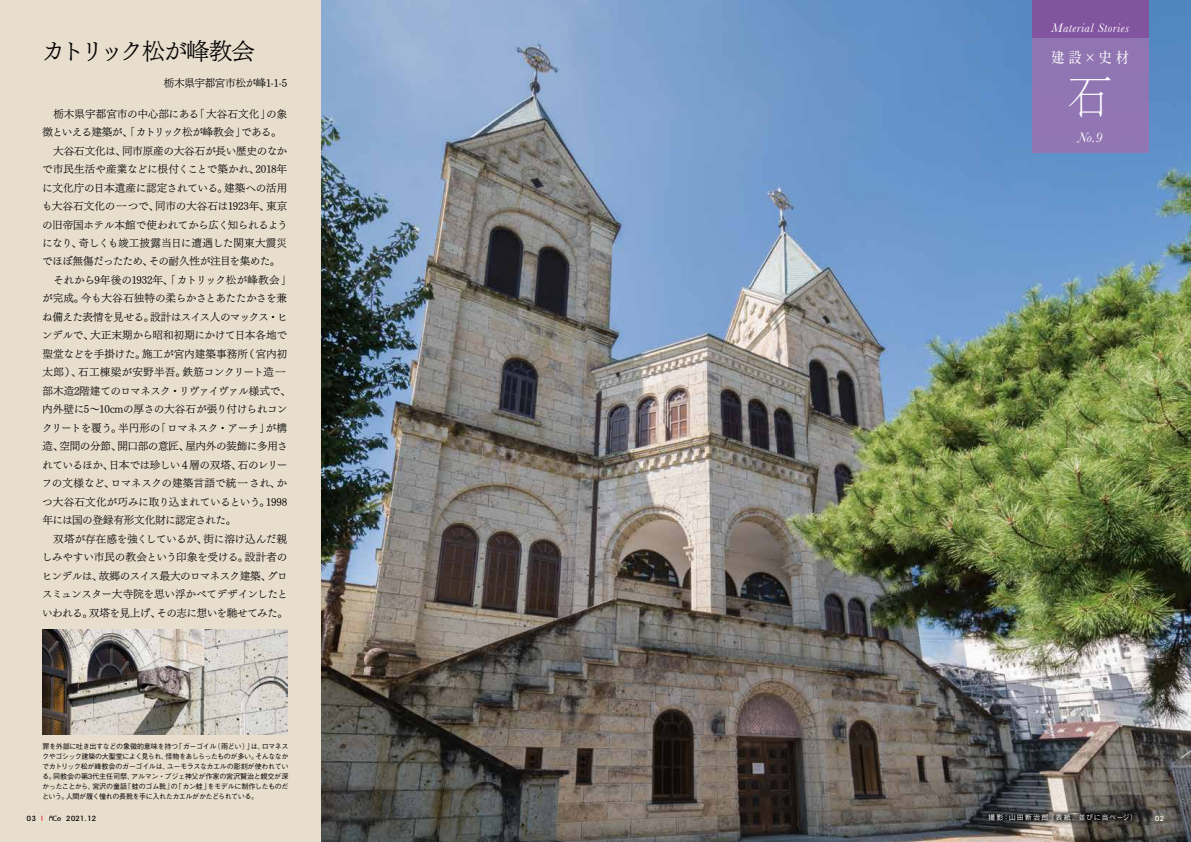
<style>
.page{position:relative;width:1191px;height:842px;background:#fff}
.page>*{position:absolute;margin:0;border:0;box-sizing:border-box;transform-origin:0 0}
.t1{font:300 46.9px "Jomin Std";color:#fff;scale:.95 1}
.t2{font:23.4px "Tsuku Min Pro LB";letter-spacing:-.085em;color:#000}
.t3{font:700 14.9px "A1 Mincho Std";color:#fff;scale:.9 1}
.t4{font:italic 14.2px "Baskerville";color:#fff}
.t5{font:italic 12.8px "Baskerville";letter-spacing:.04em;color:#fff}
.t6{font:10.6px/18.5px "Tsuku Min Pro LB";letter-spacing:-.035em;color:#000}
.t7{font:10.6px/18.5px "Tsuku Min Pro LB";letter-spacing:-.01em;color:#000}
.t8{font:10.6px "Tsuku Min Pro LB";color:#000}
.t9{font:10.6px "Tsuku Min Pro LB";letter-spacing:-.055em;color:#000}
.t10{font:10.6px "Tsuku Min Pro LB";letter-spacing:-.065em;color:#000}
.t11{font:10.6px "Tsuku Min Pro LB";letter-spacing:.025em;color:#000}
.t12{font:10.6px "Tsuku Min Pro LB";letter-spacing:-.085em;color:#000}
.t13{font:10.6px "Tsuku Min Pro LB";letter-spacing:-.015em;color:#000}
.t14{font:500 7.1px/9.9px "Gothic BBB Pr 6";letter-spacing:-.055em;color:#000}
.t15{font:500 7.1px "Gothic BBB Pr 6";letter-spacing:-.085em;color:#000}
.t16{font:500 7.1px "Gothic BBB Pr 6";letter-spacing:-.035em;color:#000}
.t17{font:500 7.1px "Gothic BBB Pr 6";letter-spacing:-.025em;color:#000}
.t18{font:500 7.1px "Gothic BBB Pr 5";letter-spacing:.075em;color:#fff}
.t19{font:500 7.1px "ITC Avant Garde Std";letter-spacing:.065em;color:#000}
.t20{font:500 7.1px "Gothic BBB Pr 5";letter-spacing:.125em;color:#fff}
.t21{font:500 7.1px "ITC Avant Garde Std";color:#fff}
</style>
<div class="page">
<img style="left:320px;top:0;width:871px;height:842px">
<div style="left:1032px;top:0;width:116px;height:153px;background:#9075b3"></div>
<div style="left:1032px;top:0;width:116px;height:38px;background:#82549f"></div>
<div style="left:0;top:0;width:320px;height:842px;background:#e8dece"></div>
<svg style="left:982px;top:808px;width:156px;height:19px;background:#413f3d"></svg>
<img style="left:43px;top:629px;width:244px;height:105px">
<svg style="left:49px;top:816px;width:12px;height:5px"></svg>
<h2 class="t2" style="left:42px;top:30px;width:215px">カトリック松が峰教会</h2>
<p class="t6" style="left:164px;top:72px;width:125px">栃木県宇都宮市松が峰1-1-5</p>
<p class="t6" style="left:266px;top:103px;width:22px">の象</p>
<p class="t6" style="left:194px;top:103px;width:78px">「大谷石文化」</p>
<p class="t7" style="left:43px;top:103px;width:158px">　栃木県宇都宮市の中心部にある</p>
<p class="t6" style="left:122px;top:121px;width:167px;text-indent:-80px">徴といえる建築が、「カトリック松が峰教会」<br>同市原産の大谷石が長い歴史のなか</p>
<p class="t6" style="left:241px;top:121px;width:42px">である。</p>
<p class="t6" style="left:43px;top:140px;width:85px">　大谷石文化は、</p>
<p class="t7" style="left:224px;top:158px;width:65px;text-indent:-182px">で市民生活や産業などに根付くことで築かれ、<br>建築への活用</p>
<p class="t6" style="left:256px;top:158px;width:33px">2018年</p>
<p class="t6" style="left:42px;top:177px;width:188px">に文化庁の日本遺産に認定されている。</p>
<p class="t6" style="left:155px;top:195px;width:116px">同市の大谷石は1923年、</p>
<p class="t8" style="left:42px;top:196px;width:119px">も大谷石文化の一つで、</p>
<p class="t6" style="left:42px;top:214px;width:247px">の旧帝国ホテル本館で使われてから広く知られるよう</p>
<p class="t7" style="left:79px;top:232px;width:210px">奇しくも竣工披露当日に遭遇した関東大震災</p>
<p class="t6" style="left:266px;top:195px;width:23px">東京</p>
<p class="t6" style="left:42px;top:232px;width:42px">になり、</p>
<p class="t10" style="left:42px;top:252px;width:112px">でほぼ無傷だったため、</p>
<p class="t6" style="left:43px;top:269px;width:251px">　それから9年後の1932年、「カトリック松が峰教会「</p>
<p class="t6" style="left:81px;top:288px;width:208px">今も大谷石独特の柔らかさとあたたかさを兼</p>
<p class="t6" style="left:149px;top:251px;width:133px">その耐久性が注目を集めた。</p>
<p class="t6" style="left:42px;top:288px;width:44px">が完成。</p>
<p class="t6" style="left:90px;top:306px;width:198px;text-indent:-48px">ね備えた表情を見せる。<br>大正末期から昭和初期にかけて日本各地で</p>
<p class="t10" style="left:150px;top:307px;width:139px">設計はスイス人のマックス・ヒ</p>
<p class="t6" style="left:42px;top:325px;width:54px">ンデルで、</p>
<p class="t8" style="left:142px;top:344px;width:108px">施工が宮内建築事務所</p>
<p class="t6" style="left:244px;top:343px;width:45px">（宮内初</p>
<p class="t6" style="left:42px;top:343px;width:105px">聖堂などを手掛けた。</p>
<p class="t6" style="left:42px;top:362px;width:41px">太郎）、</p>
<p class="t6" style="left:42px;top:380px;width:250px">部木造2階建てのロマネスク・リヴァイヴァル様式で、</p>
<p class="t6" style="left:42px;top:399px;width:247px">内外壁に～5 10cmの厚さの大谷石が張り付けられコン</p>
<p class="t6" style="left:266px;top:417px;width:23px">が構</p>
<p class="t6" style="left:182px;top:362px;width:105px">鉄筋コンクリート造一</p>
<p class="t11" style="left:78px;top:363px;width:109px">石工棟梁が安野半吾。</p>
<p class="t6" style="left:156px;top:417px;width:116px">「ロマネスク・アーチ」</p>
<p class="t6" style="left:118px;top:417px;width:44px">半円形の</p>
<p class="t12" style="left:42px;top:418px;width:81px">クリートを覆う。</p>
<p class="t6" style="left:185px;top:436px;width:104px">屋内外の装飾に多用さ</p>
<p class="t6" style="left:59px;top:436px;width:64px">空間の分節、</p>
<p class="t6" style="left:117px;top:436px;width:73px">開口部の意匠、</p>
<p class="t6" style="left:42px;top:436px;width:23px">造、</p>
<p class="t9" style="left:109px;top:455px;width:134px">日本では珍しい４層の双塔、</p>
<p class="t6" style="left:238px;top:454px;width:51px">石のレリー</p>
<p class="t6" style="left:42px;top:454px;width:73px">れているほか、</p>
<p class="t8" style="left:111px;top:474px;width:171px">ロマネスクの建築言語で統一され、</p>
<p class="t6" style="left:42px;top:473px;width:74px">フの文様など、</p>
<p class="t6" style="left:277px;top:473px;width:12px">か</p>
<p class="t6" style="left:42px;top:491px;width:229px">つ大谷石文化が巧みに取り込まれているという。</p>
<p class="t6" style="left:42px;top:510px;width:195px">年には国の登録有形文化財に認定された。</p>
<p class="t13" style="left:204px;top:529px;width:85px">街に溶け込んだ親</p>
<p class="t6" style="left:266px;top:491px;width:23px">1998</p>
<p class="t6" style="left:43px;top:528px;width:166px">　双塔が存在感を強くしているが、</p>
<p class="t6" style="left:42px;top:547px;width:208px">しみやすい市民の教会という印象を受ける。</p>
<p class="t6" style="left:245px;top:547px;width:44px">設計者の</p>
<p class="t9" style="left:99px;top:566px;width:174px">故郷のスイス最大のロマネスク建築、</p>
<p class="t6" style="left:42px;top:565px;width:62px">ヒンデルは、</p>
<p class="t6" style="left:42px;top:584px;width:247px">スミュンスター大寺院を思い浮かべてデザインしたと</p>
<p class="t6" style="left:157px;top:602px;width:133px">その志に想いを馳せてみた。</p>
<p class="t6" style="left:267px;top:565px;width:22px">グロ</p>
<p class="t6" style="left:89px;top:602px;width:74px">双塔を見上げ、</p>
<p class="t6" style="left:42px;top:602px;width:52px">いわれる。</p>
<p class="t14" style="left:213px;top:741px;width:42px">（雨どい）」</p>
<p class="t14" style="left:175px;top:741px;width:43px">「ガーゴイル</p>
<p class="t14" style="left:42px;top:741px;width:137px">罪を外部に吐き出すなどの象徴的意味を持つ</p>
<p class="t14" style="left:262px;top:741px;width:28px">ロマネス</p>
<p class="t14" style="left:251px;top:741px;width:15px">は、</p>
<p class="t15" style="left:166px;top:750px;width:94px">怪物をあしらったものが多い。</p>
<p class="t14" style="left:167px;top:751px;width:123px;text-indent:-125px">クやゴシック建築の大聖堂によく見られ、<br>ユーモラスなカエルの彫刻が使われてい</p>
<p class="t14" style="left:255px;top:751px;width:35px">そんななか</p>
<p class="t14" style="left:131px;top:761px;width:159px;text-indent:-89px">でカトリック松が峰教会のガーゴイルは、<br>アルマン・プジェ神父が作家の宮沢賢治と親交が深</p>
<p class="t17" style="left:53px;top:770px;width:82px">同教会の第3代主任司祭、</p>
<p class="t14" style="left:42px;top:771px;width:15px">る。</p>
<p class="t16" style="left:124px;top:780px;width:88px">『蛙のゴム靴 「の』 カン蛙」</p>
<p class="t14" style="left:92px;top:781px;width:36px">宮沢の童話</p>
<p class="t14" style="left:207px;top:781px;width:82px">をモデルに制作したものだ</p>
<p class="t14" style="left:66px;top:781px;width:194px;text-indent:-24px">かったことから、<br>人間が履く憧れの長靴を手に入れたカエルがかたどられている。</p>
<p class="t14" style="left:42px;top:790px;width:28px">という。</p>
<p class="t19" style="left:27px;top:814px;width:11px">03</p>
<p class="t19" style="left:66px;top:814px;width:31px">2021.12</p>
<p class="t5" style="left:1051px;top:19px;width:79px">Material Stories</p>
<h3 class="t3" style="left:1051px;top:45px;width:88px">建設×史材</h3>
<h1 class="t1" style="left:1068px;top:56px;width:48px">石</h1>
<h3 class="t4" style="left:1077px;top:128px;width:26px">No.9</h3>
<p class="t18" style="left:1047px;top:812px;width:91px">（表紙、並びに当ページ(</p>
<p class="t20" style="left:988px;top:812px;width:62px">撮影：山田新治郎</p>
<p class="t21" style="left:1155px;top:814px;width:11px">02</p>
</div>
